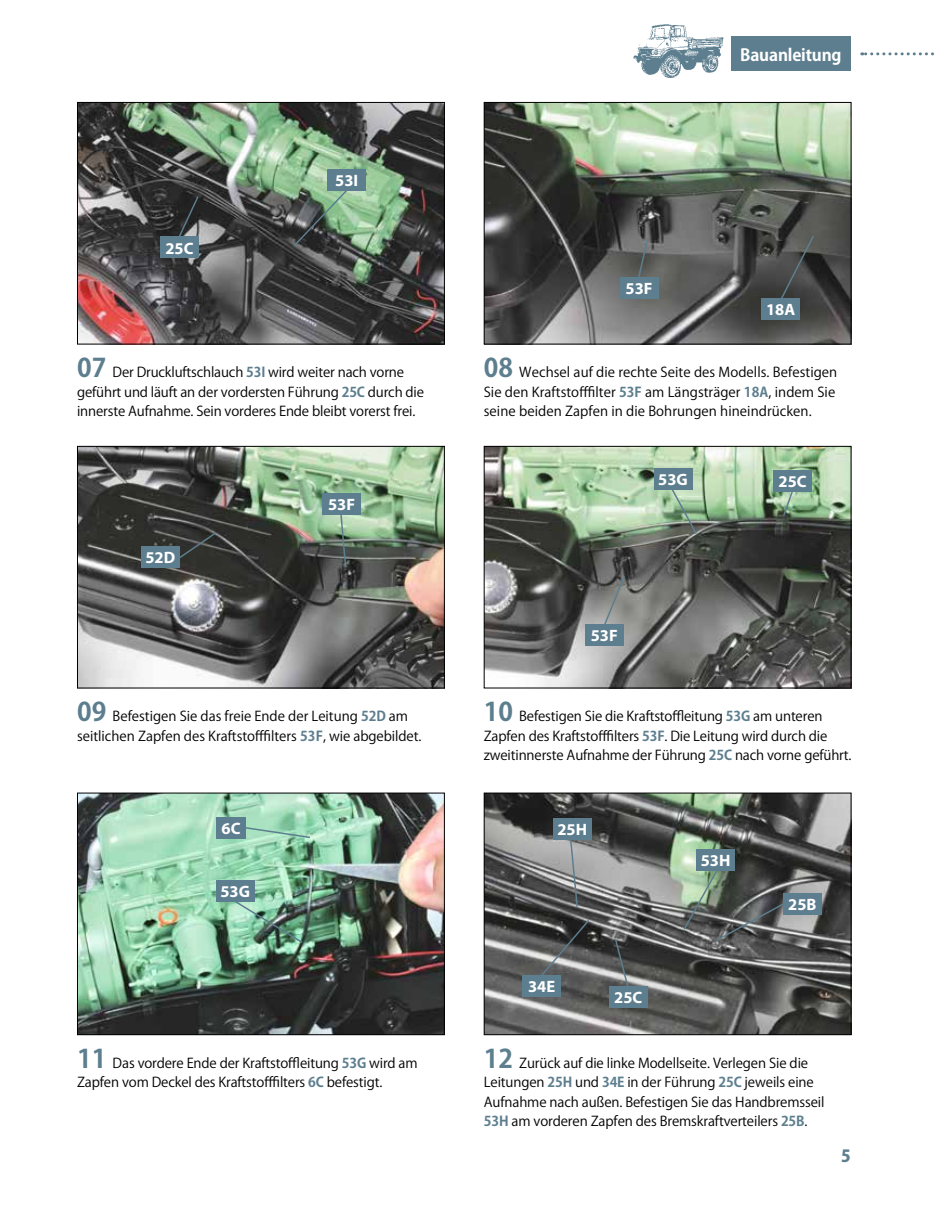
<style>
.page{position:relative;width:936px;height:1212px;background:#fff}
.page>*{position:absolute;margin:0;border:0;box-sizing:border-box;transform-origin:0 0}
.t1{font:700 16.5px "Myriad Pro";color:#fff}
.t2{font:700 16.5px "Koz Go Pro";letter-spacing:-.01em;color:#fff}
.t3{font:800 16.5px "Koz Go Pro";color:#5d7e8e}
.t4{font:13.5px/19.5px "Koz Go Pro";letter-spacing:-.01em;color:#000}
.s1{font-weight:700;font-size:25.5px;color:#5d7e8e}
.s2{font-weight:700;color:#5d7e8e}
</style>
<div class="page">
<svg style="left:861px;top:52px;width:73px;height:3px"></svg>
<img style="left:633px;top:24px;width:91px;height:54px">
<div style="left:731px;top:37px;width:119px;height:34px;background:#5d7e8e"></div>
<img style="left:79px;top:104px;width:363px;height:238px">
<div style="left:77px;top:102px;width:367px;height:242px;border:1px solid #000"></div>
<img style="left:486px;top:104px;width:363px;height:238px">
<div style="left:484px;top:102px;width:367px;height:242px;border:1px solid #000"></div>
<svg style="left:635px;top:237px;width:14px;height:41px"></svg>
<div style="left:620px;top:278px;width:38px;height:21px;background:#5d7e8e"></div>
<img style="left:79px;top:448px;width:363px;height:238px">
<div style="left:77px;top:446px;width:367px;height:242px;border:1px solid #000"></div>
<img style="left:486px;top:448px;width:363px;height:238px">
<div style="left:484px;top:446px;width:367px;height:242px;border:1px solid #000"></div>
<img style="left:79px;top:795px;width:363px;height:238px">
<div style="left:77px;top:793px;width:367px;height:242px;border:1px solid #000"></div>
<img style="left:486px;top:795px;width:363px;height:238px">
<div style="left:484px;top:793px;width:367px;height:242px;border:1px solid #000"></div>
<svg style="left:236px;top:825px;width:76px;height:14px"></svg>
<div style="left:216px;top:817px;width:30px;height:21px;background:#5d7e8e"></div>
<svg style="left:168px;top:531px;width:49px;height:35px"></svg>
<div style="left:141px;top:546px;width:38px;height:22px;background:#5d7e8e"></div>
<svg style="left:339px;top:514px;width:8px;height:55px"></svg>
<div style="left:322px;top:493px;width:39px;height:21px;background:#5d7e8e"></div>
<svg style="left:781px;top:491px;width:17px;height:26px"></svg>
<div style="left:773px;top:470px;width:38px;height:21px;background:#5d7e8e"></div>
<svg style="left:666px;top:480px;width:32px;height:56px;background:#89a389"></svg>
<div style="left:654px;top:468px;width:38px;height:22px;background:#5d7e8e"></div>
<svg style="left:601px;top:574px;width:25px;height:56px"></svg>
<div style="left:585px;top:624px;width:38px;height:22px;background:#5d7e8e"></div>
<img style="left:228px;top:896px;width:76px;height:48px">
<div style="left:216px;top:880px;width:38px;height:21px;background:#5d7e8e"></div>
<div style="left:696px;top:849px;width:38px;height:22px;background:#5d7e8e"></div>
<svg style="left:568px;top:840px;width:10px;height:68px"></svg>
<div style="left:553px;top:818px;width:38px;height:22px;background:#5d7e8e"></div>
<svg style="left:776px;top:234px;width:39px;height:73px;background:#484949"></svg>
<div style="left:761px;top:298px;width:38px;height:21px;background:#5d7e8e"></div>
<svg style="left:176px;top:195px;width:24px;height:47px"></svg>
<div style="left:160px;top:237px;width:39px;height:21px;background:#5d7e8e"></div>
<svg style="left:292px;top:185px;width:60px;height:63px;background:#627865"></svg>
<div style="left:327px;top:169px;width:39px;height:22px;background:#5d7e8e"></div>
<svg style="left:537px;top:918px;width:53px;height:62px;background:#5a5b5b"></svg>
<div style="left:522px;top:975px;width:38px;height:22px;background:#5d7e8e"></div>
<svg style="left:613px;top:937px;width:20px;height:49px"></svg>
<div style="left:609px;top:986px;width:38px;height:21px;background:#5d7e8e"></div>
<svg style="left:682px;top:864px;width:103px;height:78px;background:#616963"></svg>
<div style="left:783px;top:893px;width:38px;height:21px;background:#5d7e8e"></div>
<p class="t1" style="left:165px;top:237px;width:30px">25C</p>
<p class="t1" style="left:335px;top:170px;width:25px">53I</p>
<p class="t1" style="left:625px;top:278px;width:29px">53F</p>
<p class="t2" style="left:740px;top:44px;width:103px">Bauanleitung</p>
<p class="t1" style="left:766px;top:299px;width:31px">18A</p>
<p class="t4" style="left:77px;top:363px;width:348px"><span class="s1">07</span> Der Druckluftschlauch <span class="s2">53I</span> wird weiter nach vorne geführt und läuft an der vordersten Führung <span class="s2">25C</span> durch die innerste Aufnahme. Sein vorderes Ende bleibt vorerst frei.</p>
<p class="t4" style="left:484px;top:363px;width:355px"><span class="s1">08</span> Wechsel auf die rechte Seite des Modells. Befestigen<br>Sie den Kraftstofffilter <span class="s2">53F</span> am Längsträger <span class="s2">18A</span>, indem Sie seine beiden Zapfen in die Bohrungen hineindrücken.</p>
<p class="t1" style="left:145px;top:547px;width:31px">52D</p>
<p class="t1" style="left:328px;top:494px;width:29px">53F</p>
<p class="t1" style="left:658px;top:469px;width:31px">53G</p>
<p class="t1" style="left:778px;top:470px;width:30px">25C</p>
<p class="t1" style="left:590px;top:625px;width:29px">53F</p>
<p class="t4" style="left:77px;top:707px;width:344px"><span class="s1">09</span> Befestigen Sie das freie Ende der Leitung <span class="s2">52D</span> am seitlichen Zapfen des Kraftstofffilters <span class="s2">53F</span>, wie abgebildet.</p>
<p class="t4" style="left:484px;top:707px;width:368px"><span class="s1">10</span> Befestigen Sie die Kraftstoffleitung <span class="s2">53G</span> am unteren<br>Zapfen des Kraftstofffilters <span class="s2">53F</span>. Die Leitung wird durch die zweitinnerste Aufnahme der Führung <span class="s2">25C</span> nach vorne geführt.</p>
<p class="t1" style="left:221px;top:817px;width:20px">6C</p>
<p class="t1" style="left:220px;top:881px;width:31px">53G</p>
<p class="t1" style="left:557px;top:819px;width:31px">25H</p>
<p class="t1" style="left:528px;top:976px;width:29px">34E</p>
<p class="t1" style="left:614px;top:986px;width:30px">25C</p>
<p class="t1" style="left:700px;top:850px;width:31px">53H</p>
<p class="t1" style="left:788px;top:894px;width:30px">25B</p>
<p class="t4" style="left:77px;top:1053px;width:342px"><span class="s1">11</span> Das vordere Ende der Kraftstoffleitung <span class="s2">53G</span> wird am<br>Zapfen vom Deckel des Kraftstofffilters <span class="s2">6C</span> befestigt.</p>
<p class="t4" style="left:484px;top:1053px;width:342px"><span class="s1">12</span> Zurück auf die linke Modellseite. Verlegen Sie die Leitungen <span class="s2">25H</span> und <span class="s2">34E</span> in der Führung <span class="s2">25C</span> jeweils eine Aufnahme nach außen. Befestigen Sie das Handbremsseil <span class="s2">53H</span> am vorderen Zapfen des Bremskraftverteilers <span class="s2">25B</span>.</p>
<p class="t3" style="left:841px;top:1145px;width:11px">5</p>
</div>
